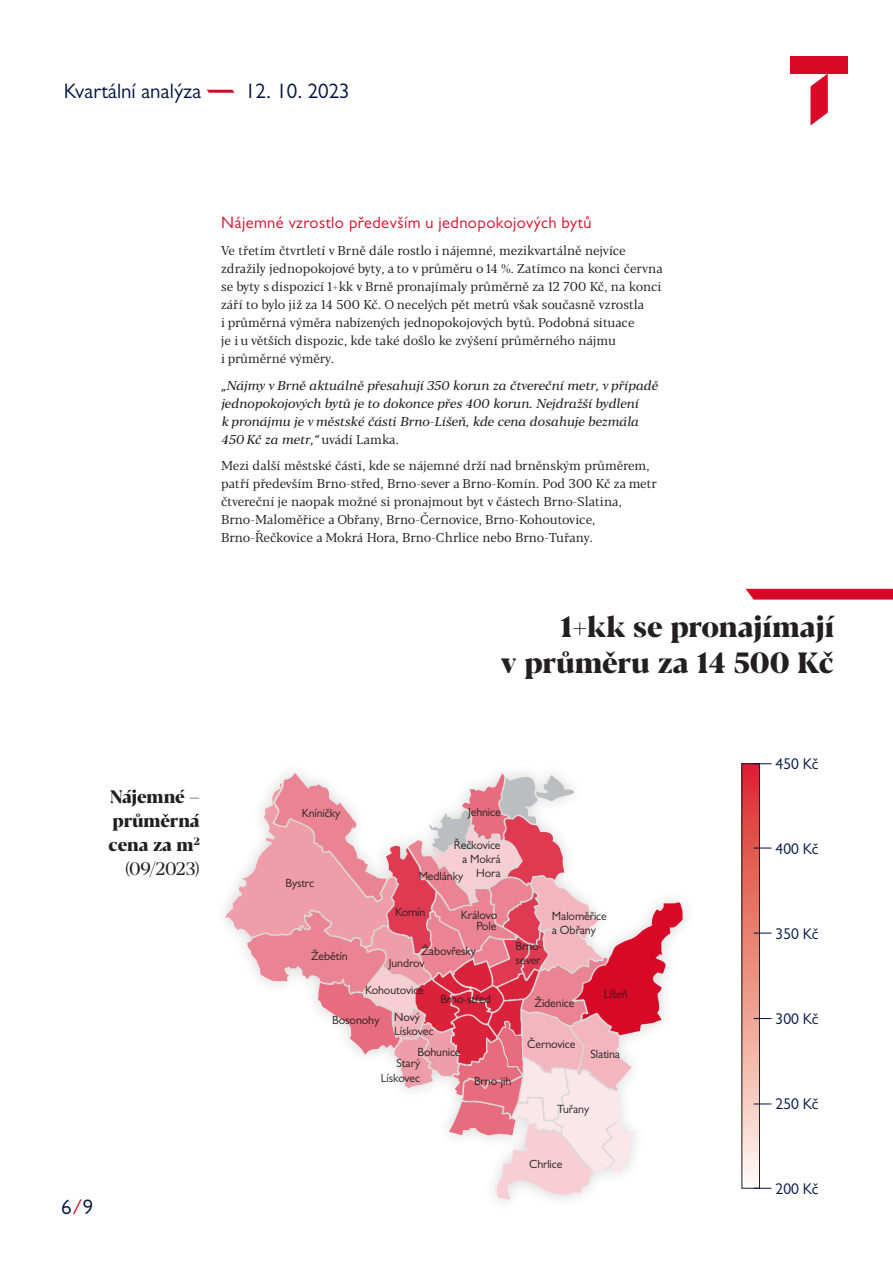
<style>
.page{position:relative;width:893px;height:1263px;background:#fff}
.page>*{position:absolute;margin:0;border:0;box-sizing:border-box;transform-origin:0 0}
.t1{font:800 29.1px/36.5px "Blacker Display";color:#231f20;text-align:right}
.t2{font:21px "Gill Sans MT Pro";color:#001340}
.t3{font:800 18px/24px "Blacker Display";letter-spacing:-.015em;color:#231f20;text-align:right}
.t4{font:16.5px "Gill Sans MT Pro";letter-spacing:.025em;color:#d70926}
.t5{font:15.6px "Gill Sans MT Pro";color:#001340}
.t6{font:12.75px/18px "Blacker Text";color:#231f20}
.t7{font:italic 12.75px/18px "Blacker Text";color:#231f20}
.t8{font:12px/14.4px "Gill Sans MT Pro";letter-spacing:-.01em;color:#231f20}
.s1{font-style:normal}
.s2{font-weight:400}
.s3{color:#d70926}
</style>
<div class="page">
<svg style="left:207px;top:90px;width:28px;height:3px"></svg>
<svg style="left:810px;top:74px;width:18px;height:51px"></svg>
<div style="left:790px;top:56px;width:58px;height:18px;background:#d70926"></div>
<svg style="left:743px;top:765px;width:15px;height:414px;background:#eb8f85"></svg>
<div style="left:741px;top:763px;width:19px;height:425px;border:1px solid #231f20"></div>
<svg style="left:754px;top:848px;width:17px;height:1px"></svg>
<svg style="left:754px;top:763px;width:17px;height:1px"></svg>
<svg style="left:754px;top:933px;width:17px;height:1px"></svg>
<svg style="left:754px;top:1018px;width:17px;height:1px"></svg>
<svg style="left:754px;top:1103px;width:17px;height:1px"></svg>
<svg style="left:754px;top:1188px;width:17px;height:1px"></svg>
<svg style="left:746px;top:589px;width:147px;height:11px;background:#d91733"></svg>
<svg style="left:225px;top:773px;width:458px;height:426px"></svg>
<h2 class="t2" style="left:64px;top:78px;width:139px">Kvartální analýza</h2>
<h2 class="t2" style="left:245px;top:78px;width:106px">12. 10. 2023</h2>
<p class="t4" style="left:221px;top:213px;width:372px">Nájemné vzrostlo především u jednopokojových bytů</p>
<p class="t6" style="left:221px;top:242px;width:443px">Ve třetím čtvrtletí v Brně dále rostlo i nájemné, mezikvartálně nejvíce zdražily jednopokojové byty, a to v průměru o 14 %. Zatímco na konci června se byty s dispozicí 1+kk v Brně pronajímaly průměrně za 12 700 Kč, na konci září to bylo již za 14 500 Kč. O necelých pět metrů však současně vzrostla<br>i průměrná výměra nabízených jednopokojových bytů. Podobná situace<br>je i u větších dispozic, kde také došlo ke zvýšení průměrného nájmu<br>i průměrné výměry.</p>
<p class="t7" style="left:221px;top:376px;width:438px">„Nájmy v Brně aktuálně přesahují 350 korun za čtvereční metr, v případě jednopokojových bytů je to dokonce přes 400 korun. Nejdražší bydlení<br>k pronájmu je v městské části Brno-Líšeň, kde cena dosahuje bezmála 450 Kč za metr,“ <span class="s1">uvádí Lamka.</span></p>
<p class="t6" style="left:221px;top:457px;width:437px">Mezi další městské části, kde se nájemné drží nad brněnským průměrem, patří především Brno-střed, Brno-sever a Brno-Komín. Pod 300 Kč za metr čtvereční je naopak možné si pronajmout byt v částech Brno‑Slatina, Brno‑Maloměřice a Obřany, Brno-Černovice, Brno-Kohoutovice, Brno‑Řečkovice a Mokrá Hora, Brno-Chrlice nebo Brno-Tuřany.</p>
<h1 class="t1" style="left:501px;top:610px;width:334px">1+kk se pronajímají<br>v průměru za 14 500 Kč</h1>
<h3 class="t3" style="left:109px;top:786px;width:93px">Nájemné – průměrná cena za m<sup>2 </sup><span class="s2">(09/2023)</span></h3>
<h2 class="t2" style="left:61px;top:1194px;width:34px">6<span class="s3">/</span>9</h2>
<p class="t8" style="left:302px;top:806px;width:40px">Kníničky</p>
<p class="t8" style="left:286px;top:876px;width:30px">Bystrc</p>
<p class="t8" style="left:311px;top:949px;width:38px">Žebětín</p>
<p class="t8" style="left:468px;top:805px;width:34px">Jehnice</p>
<p class="t8" style="left:454px;top:837px;width:48px;text-align:right">Řečkovice a Mokrá<br>Hora</p>
<p class="t8" style="left:419px;top:869px;width:46px">Medlánky</p>
<p class="t8" style="left:395px;top:905px;width:32px">Komín</p>
<p class="t8" style="left:461px;top:908px;width:38px">Královo</p>
<p class="t8" style="left:477px;top:919px;width:21px">Pole</p>
<p class="t8" style="left:421px;top:943px;width:56px">Žabovřesky</p>
<p class="t8" style="left:389px;top:956px;width:37px">Jundrov</p>
<p class="t8" style="left:365px;top:983px;width:60px">Kohoutovice</p>
<p class="t8" style="left:440px;top:992px;width:52px">Brno-střed</p>
<p class="t8" style="left:516px;top:938px;width:28px">Brno&shy;sever</p>
<p class="t8" style="left:552px;top:909px;width:56px">Maloměřice a Obřany</p>
<p class="t8" style="left:534px;top:995px;width:42px">Židenice</p>
<p class="t8" style="left:604px;top:987px;width:25px">Líšeň</p>
<p class="t8" style="left:332px;top:1012px;width:49px">Bosonohy</p>
<p class="t8" style="left:394px;top:1009px;width:41px">Nový<br>Lískovec</p>
<p class="t8" style="left:418px;top:1044px;width:45px">Bohunice</p>
<p class="t8" style="left:381px;top:1056px;width:41px;text-align:right">Starý<br>Lískovec</p>
<p class="t8" style="left:474px;top:1073px;width:39px">Brno-jih</p>
<p class="t8" style="left:527px;top:1036px;width:50px">Černovice</p>
<p class="t8" style="left:591px;top:1046px;width:31px">Slatina</p>
<p class="t8" style="left:557px;top:1101px;width:34px">Tuřany</p>
<p class="t8" style="left:529px;top:1157px;width:35px">Chrlice</p>
<p class="t5" style="left:775px;top:754px;width:45px">450 Kč</p>
<p class="t5" style="left:775px;top:839px;width:45px">400 Kč</p>
<p class="t5" style="left:775px;top:924px;width:45px">350 Kč</p>
<p class="t5" style="left:775px;top:1009px;width:45px">300 Kč</p>
<p class="t5" style="left:775px;top:1094px;width:45px">250 Kč</p>
<p class="t5" style="left:775px;top:1179px;width:45px">200 Kč</p>
</div>
